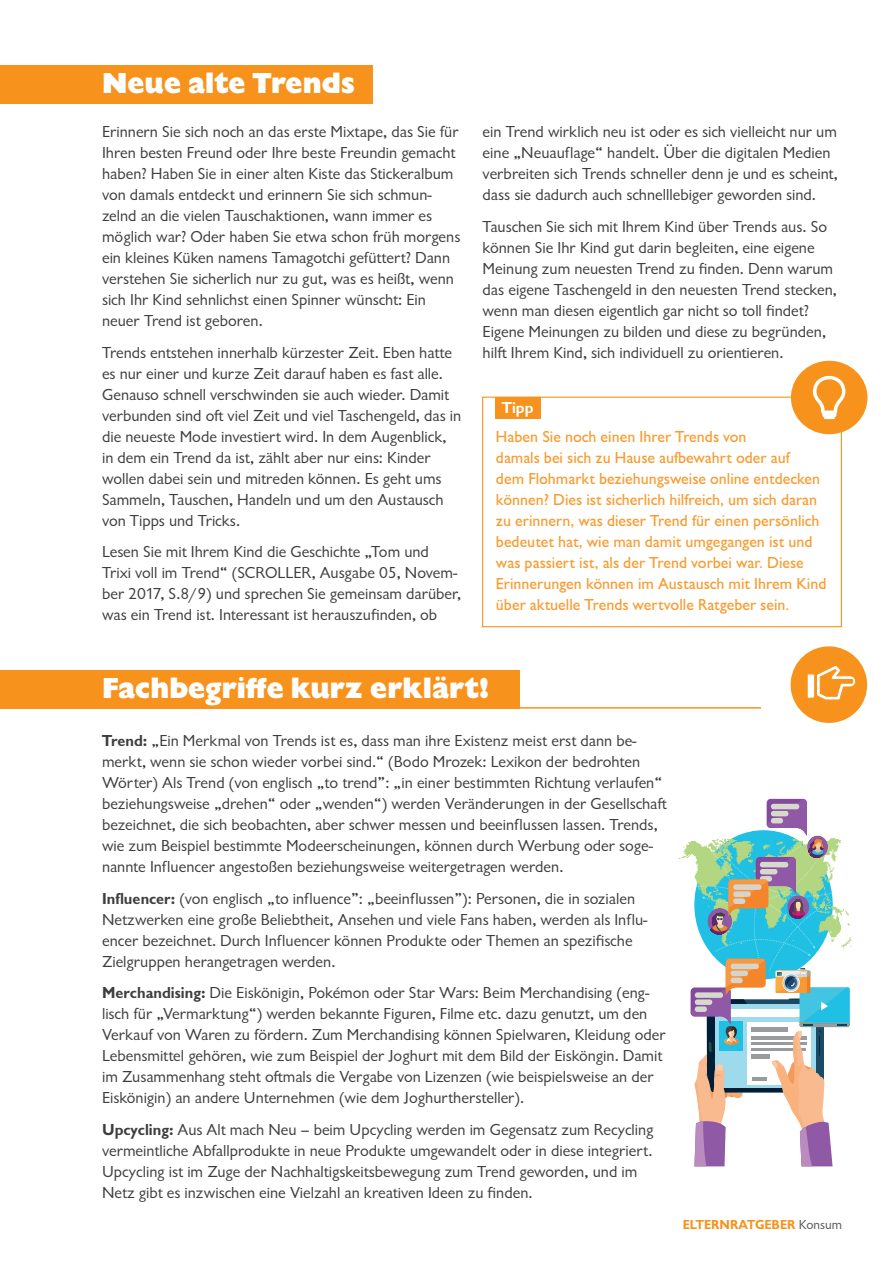
<style>
.page{position:relative;width:893px;height:1263px;background:#fff}
.page>*{position:absolute;margin:0;border:0;box-sizing:border-box;transform-origin:0 0}
.t1{font:800 30px "Chantilly";color:#fff}
.t2{font:16.5px/21px "Chantilly";color:#3e3e3f}
.t3{font:500 16.5px/21px "Chantilly";color:#f89d33}
.t4{font:700 16.5px "Chantilly";color:#fff}
.t5{font:700 13.5px "Chantilly";color:#f7931d}
.s1{font-weight:700}
.s2{font-weight:400;color:#57585a}
</style>
<div class="page">
<div style="left:0;top:66px;width:373px;height:38px;background:#f7931d"></div>
<svg style="left:790px;top:646px;width:77px;height:77px"></svg>
<div style="left:0;top:671px;width:520px;height:38px;background:#f7931d"></div>
<hr style="left:432px;top:707px;width:329px;height:2px;background:#f7931d">
<svg style="left:679px;top:799px;width:172px;height:367px"></svg>
<div style="left:733px;top:884px;width:28px;height:6px;background:#d7d4c9;border-radius:3px"></div>
<div style="left:733px;top:891px;width:18px;height:6px;background:#d7d4c9;border-radius:3px"></div>
<div style="left:733px;top:898px;width:12px;height:6px;background:#d7d4c9;border-radius:3px"></div>
<div style="left:482px;top:397px;width:360px;height:230px;border:1px solid #f7931d"></div>
<div style="left:495px;top:398px;width:46px;height:21px;background:#f7931d"></div>
<svg style="left:789px;top:361px;width:78px;height:75px"></svg>
<h1 class="t1" style="left:102px;top:66px;width:254px">Neue alte Trends</h1>
<p class="t2" style="left:102px;top:122px;width:360px">Erinnern Sie sich noch an das erste Mixtape, das Sie für Ihren besten Freund oder Ihre beste Freundin gemacht haben? Haben Sie in einer alten Kiste das Stickeralbum von damals entdeckt und erinnern Sie sich schmun&shy;zelnd an die vielen Tauschaktionen, wann immer es möglich war? Oder haben Sie etwa schon früh morgens ein kleines Küken namens Tamagotchi gefüttert? Dann verstehen Sie sicherlich nur zu gut, was es heißt, wenn sich Ihr Kind sehnlichst einen Spinner wünscht: Ein neuer Trend ist geboren.</p>
<p class="t2" style="left:102px;top:342px;width:361px">Trends entstehen innerhalb kürzester Zeit. Eben hatte es nur einer und kurze Zeit darauf haben es fast alle.<br>Genauso schnell verschwinden sie auch wieder. Damit verbunden sind oft viel Zeit und viel Taschengeld, das in die neueste Mode investiert wird. In dem Augenblick, in dem ein Trend da ist, zählt aber nur eins: Kinder wollen dabei sein und mitreden können. Es geht ums Sammeln, Tauschen, Handeln und um den Austausch von Tipps und Tricks.</p>
<p class="t2" style="left:102px;top:542px;width:361px">Lesen Sie mit Ihrem Kind die Geschichte „Tom und Trixi voll im Trend“ (SCROLLER, Ausgabe 05, Novem&shy;ber 2017, S.8/9) und sprechen Sie gemeinsam darüber, was ein Trend ist. Interessant ist herauszufinden, ob</p>
<p class="t2" style="left:483px;top:122px;width:357px">ein Trend wirklich neu ist oder es sich vielleicht nur um eine „Neuauflage“ handelt. Über die digitalen Medien verbreiten sich Trends schneller denn je und es scheint, dass sie dadurch auch schnelllebiger geworden sind.</p>
<p class="t2" style="left:483px;top:216px;width:356px">Tauschen Sie sich mit Ihrem Kind über Trends aus. So können Sie Ihr Kind gut darin begleiten, eine eigene Meinung zum neuesten Trend zu finden. Denn warum das eigene Taschengeld in den neuesten Trend stecken, wenn man diesen eigentlich gar nicht so toll findet?<br>Eigene Meinungen zu bilden und diese zu begründen, hilft Ihrem Kind, sich individuell zu orientieren.</p>
<p class="t4" style="left:502px;top:398px;width:33px">Tipp</p>
<p class="t3" style="left:496px;top:426px;width:332px">Haben Sie noch einen Ihrer Trends von<br>damals bei sich zu Hause aufbewahrt oder auf<br>dem Flohmarkt beziehungsweise online entdecken können? Dies ist sicherlich hilfreich, um sich daran zu erinnern, was dieser Trend für einen persönlich bedeutet hat, wie man damit umgegangen ist und was passiert ist, als der Trend vorbei war. Diese Erinnerungen können im Austausch mit Ihrem Kind über aktuelle Trends wertvolle Ratgeber sein.</p>
<h1 class="t1" style="left:102px;top:671px;width:389px">Fachbegriffe kurz erklärt!</h1>
<p class="t2" style="left:102px;top:731px;width:566px"><span class="s1">Trend:</span> „Ein Merkmal von Trends ist es, dass man ihre Existenz meist erst dann be&shy;merkt, wenn sie schon wieder vorbei sind.“ (Bodo Mrozek: Lexikon der bedrohten Wörter) Als Trend (von englisch „to trend”: „in einer bestimmten Richtung verlaufen“ beziehungsweise „drehen“ oder „wenden“) werden Veränderungen in der Gesellschaft bezeichnet, die sich beobachten, aber schwer messen und beeinflussen lassen. Trends, wie zum Beispiel bestimmte Modeerscheinungen, können durch Werbung oder soge&shy;nannte Influencer angestoßen beziehungsweise weitergetragen werden.</p>
<p class="t2" style="left:102px;top:888px;width:547px"><span class="s1">Influencer:</span> (von englisch „to influence”: „beeinflussen”): Personen, die in sozialen Netzwerken eine große Beliebtheit, Ansehen und viele Fans haben, werden als Influ&shy;encer bezeichnet. Durch Influencer können Produkte oder Themen an spezifische Zielgruppen herangetragen werden.</p>
<p class="t2" style="left:102px;top:983px;width:565px"><span class="s1">Merchandising:</span> Die Eiskönigin, Pokémon oder Star Wars: Beim Merchandising (eng&shy;lisch für „Vermarktung“) werden bekannte Figuren, Filme etc. dazu genutzt, um den Verkauf von Waren zu fördern. Zum Merchandising können Spielwaren, Kleidung oder Lebensmittel gehören, wie zum Beispiel der Joghurt mit dem Bild der Eisköngin. Damit im Zusammenhang steht oftmals die Vergabe von Lizenzen (wie beispielsweise an der Eiskönigin) an andere Unternehmen (wie dem Joghurthersteller).</p>
<p class="t2" style="left:102px;top:1119px;width:553px"><span class="s1">Upcycling:</span> Aus Alt mach Neu – beim Upcycling werden im Gegensatz zum Recycling vermeintliche Abfallprodukte in neue Produkte umgewandelt oder in diese integriert.<br>Upcycling ist im Zuge der Nachhaltigskeitsbewegung zum Trend geworden, und im Netz gibt es inzwischen eine Vielzahl an kreativen Ideen zu finden.</p>
<p class="t5" style="left:683px;top:1217px;width:161px">ELTERNRATGEBER <span class="s2">Konsum</span></p>
</div>
